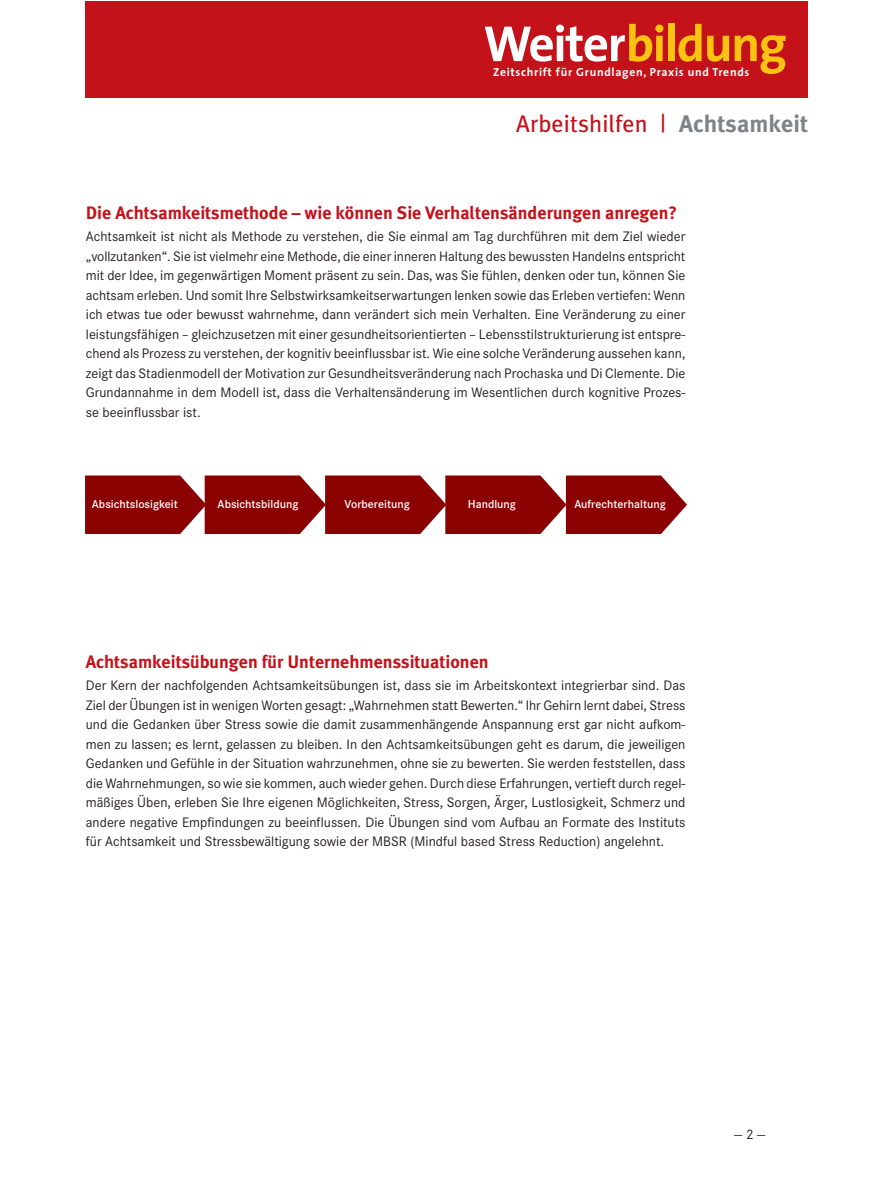
<style>
.page{position:relative;width:893px;height:1191px;background:#fff}
.page>*{position:absolute;margin:0;border:0;box-sizing:border-box;transform-origin:0 0}
.t1{font:700 51px "The Sans";letter-spacing:-.03em;color:#fec210}
.t2{font:24px "Meta Plus";letter-spacing:.005em;color:#c4121a}
.t3{font:700 18px "Meta Plus";color:#c4121a}
.t4{font:14.25px/19.5px "Corporate S";color:#231f20;text-align:justify}
.t5{font:600 12px "Corporate S";color:#fff}
.t6{font:700 11.7px "The Sans";letter-spacing:.06em;color:#fff}
.s1{color:#fff}
.s2{font-weight:700;color:#808285}
</style>
<div class="page">
<div style="left:85px;top:1px;width:723px;height:97px;background:#c4121a"></div>
<svg style="left:85px;top:475px;width:602px;height:59px;background:#971d1d"></svg>
<h1 class="t1" style="left:483px;top:1px;width:305px"><span class="s1">Weiter</span>bildung</h1>
<p class="t6" style="left:493px;top:63px;width:258px">Zeitschrift für Grundlagen, Praxis und Trends</p>
<h2 class="t2" style="left:516px;top:109px;width:293px">Arbeitshilfen | <span class="s2">Achtsamkeit</span></h2>
<p class="t3" style="left:86px;top:202px;width:593px">Die Achtsamkeitsmethode – wie können Sie Verhaltensänderungen anregen?</p>
<p class="t4" style="left:86px;top:227px;width:601px">Achtsamkeit ist nicht als Methode zu verstehen, die Sie einmal am Tag durchführen mit dem Ziel wieder „vollzutanken“. Sie ist vielmehr eine Methode, die einer inneren Haltung des bewussten Handelns entspricht mit der Idee, im gegenwärtigen Moment präsent zu sein. Das, was Sie fühlen, denken oder tun, können Sie achtsam erleben. Und somit Ihre Selbstwirksamkeitserwartungen lenken sowie das Erleben vertiefen: Wenn ich etwas tue oder bewusst wahrnehme, dann verändert sich mein Verhalten. Eine Veränderung zu einer leistungsfähigen – gleichzusetzen mit einer gesundheitsorientierten – Lebensstilstrukturierung ist entspre&shy;chend als Prozess zu verstehen, der kognitiv beeinflussbar ist. Wie eine solche Veränderung aussehen kann, zeigt das Stadienmodell der Motivation zur Gesundheitsveränderung nach Prochaska und Di Clemente. Die Grundannahme in dem Modell ist, dass die Verhaltensänderung im Wesentlichen durch kognitive Prozes&shy;se beeinflussbar ist.</p>
<p class="t5" style="left:92px;top:497px;width:87px">Absichtslosigkeit</p>
<p class="t5" style="left:218px;top:497px;width:82px">Absichtsbildung</p>
<p class="t5" style="left:345px;top:497px;width:67px">Vorbereitung</p>
<p class="t5" style="left:468px;top:497px;width:50px">Handlung</p>
<p class="t5" style="left:574px;top:497px;width:93px">Aufrechterhaltung</p>
<p class="t3" style="left:86px;top:651px;width:404px">Achtsamkeitsübungen für Unternehmenssituationen</p>
<p class="t4" style="left:86px;top:675px;width:601px">Der Kern der nachfolgenden Achtsamkeitsübungen ist, dass sie im Arbeitskontext integrierbar sind. Das Ziel der Übungen ist in wenigen Worten gesagt: „Wahrnehmen statt Bewerten.“ Ihr Gehirn lernt dabei, Stress und die Gedanken über Stress sowie die damit zusammenhängende Anspannung erst gar nicht aufkom&shy;men zu lassen; es lernt, gelassen zu bleiben. In den Achtsamkeitsübungen geht es darum, die jeweiligen Gedanken und Gefühle in der Situation wahrzunehmen, ohne sie zu bewerten. Sie werden feststellen, dass die Wahrnehmungen, so wie sie kommen, auch wieder gehen. Durch diese Erfahrungen, vertieft durch regel&shy;mäßiges Üben, erleben Sie Ihre eigenen Möglichkeiten, Stress, Sorgen, Ärger, Lustlosigkeit, Schmerz und andere negative Empfindungen zu beeinflussen. Die Übungen sind vom Aufbau an Formate des Instituts für Achtsamkeit und Stressbewältigung sowie der MBSR (Mindful based Stress Reduction) angelehnt.</p>
<p class="t4" style="left:734px;top:1124px;width:33px">—2—</p>
</div>
